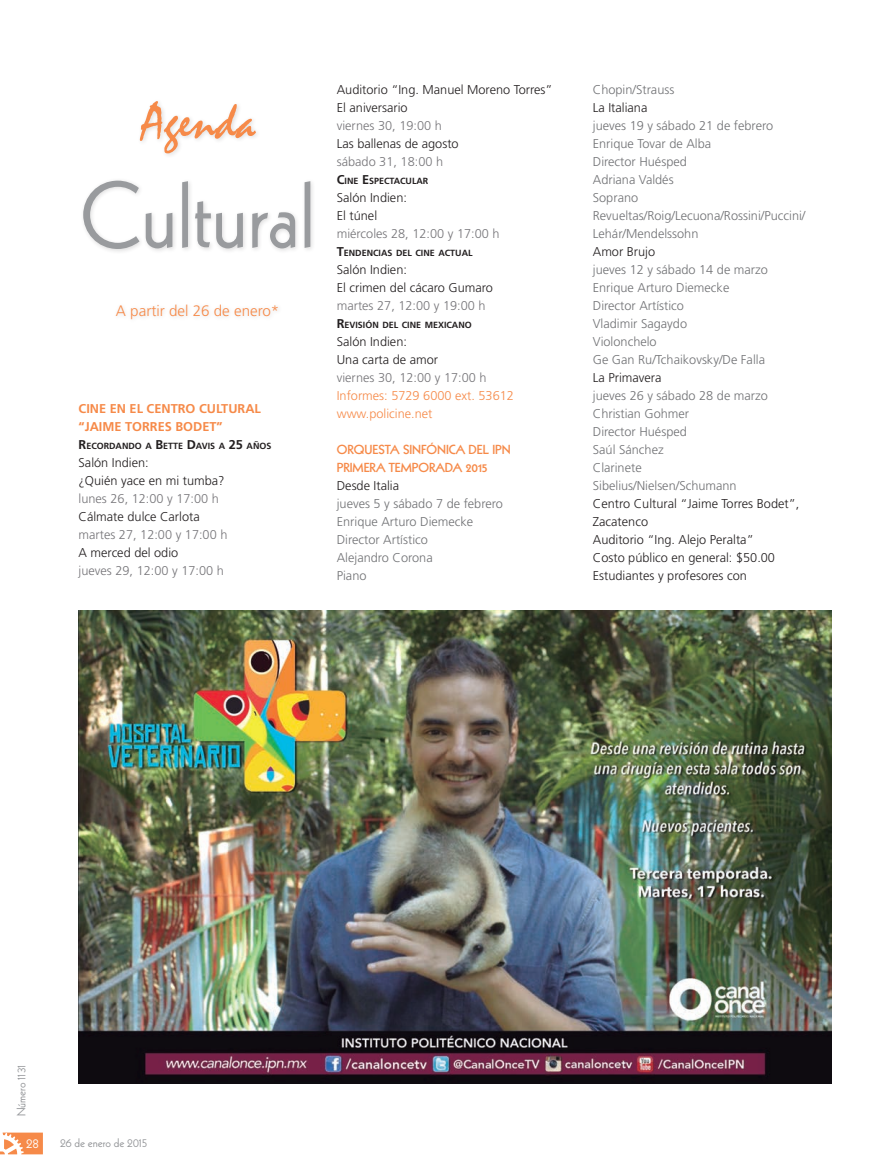
<style>
.page{position:relative;width:894px;height:1170px;background:#fff}
.page>*{position:absolute;margin:0;border:0;box-sizing:border-box;transform-origin:0 0}
.t1{font:90.45px "Kabel";color:#999b9e}
.t2{font:51.6px "Mistral";color:#f68a49}
.t3{font:300 15.15px "Frutiger LT Std";color:#f68a49}
.t4{font:13.5px "Kabel";color:#fff}
.t5{font:300 12.75px/18px "Frutiger LT Std";color:#717275}
.t6{font:300 12.75px/18px "Frutiger LT Std";color:#231f20}
.t7{font:300 12.75px "Frutiger LT Std";color:#767579}
.t8{font:800 12.75px/18px "Kabel";color:#f68a49}
.t9{font:300 12.75px/18px "Frutiger LT Std";color:#f68a49}
.t10{font:700 12.75px/18px "Frutiger LT Std";color:#f68a49}
.t11{font:12px "Kabel";color:#939598}
.t12{font:700 8.85px "Frutiger LT Std";color:#231f20}
.s1{font-size:12.75px}
</style>
<div class="page">
<svg style="left:0;top:1133px;width:43px;height:21px"></svg>
<div style="left:80px;top:177px;width:236px;height:77px;background:#231f20;opacity:.16"></div>
<div style="left:137px;top:98px;width:124px;height:61px;background:#231f20;opacity:.16"></div>
<img style="left:79px;top:610px;width:752px;height:473px">
<h2 class="t2" style="left:142px;top:93px;width:115px">Agenda</h2>
<h1 class="t1" style="left:80px;top:163px;width:236px">Cultural</h1>
<p class="t3" style="left:116px;top:302px;width:165px">A partir del 26 de enero*</p>
<p class="t10" style="left:79px;top:400px;width:184px">CINE EN EL CENTRO CULTURAL “JAIME TORRES BODET”</p>
<p class="t12" style="left:79px;top:441px;width:194px"><span class="s1">R</span>ECORDANDO A <span class="s1">B</span>ETTE <span class="s1">D</span>AVIS A <span class="s1">25</span> AÑOS</p>
<p class="t6" style="left:79px;top:454px;width:147px">Salón Indien:<br>¿Quién yace en mi tumba?</p>
<p class="t7" style="left:79px;top:491px;width:142px">lunes 26, 12:00 y 17:00 h</p>
<p class="t6" style="left:79px;top:508px;width:123px">Cálmate dulce Carlota</p>
<p class="t7" style="left:79px;top:527px;width:150px">martes 27, 12:00 y 17:00 h</p>
<p class="t6" style="left:79px;top:544px;width:101px">A merced del odio</p>
<p class="t7" style="left:79px;top:563px;width:147px">jueves 29, 12:00 y 17:00 h</p>
<p class="t6" style="left:337px;top:81px;width:217px">Auditorio “Ing. Manuel Moreno Torres”<br>El aniversario</p>
<p class="t7" style="left:337px;top:118px;width:107px">viernes 30, 19:00 h</p>
<p class="t6" style="left:337px;top:135px;width:123px">Las ballenas de agosto</p>
<p class="t7" style="left:337px;top:154px;width:108px">sábado 31, 18:00 h</p>
<p class="t12" style="left:337px;top:175px;width:92px"><span class="s1">C</span>INE <span class="s1">E</span> SPECTACULAR</p>
<p class="t6" style="left:337px;top:189px;width:72px">Salón Indien:<br>El túnel</p>
<p class="t7" style="left:337px;top:226px;width:164px">miércoles 28, 12:00 y 17:00 h</p>
<p class="t12" style="left:337px;top:247px;width:137px"><span class="s1">T</span>ENDENCIAS DEL CINE ACTUAL</p>
<p class="t6" style="left:337px;top:261px;width:158px">Salón Indien:<br>El crimen del cácaro Gumaro</p>
<p class="t7" style="left:337px;top:298px;width:150px">martes 27, 12:00 y 19:00 h</p>
<p class="t12" style="left:337px;top:319px;width:136px"><span class="s1">R</span>EVISIÓN DEL CINE MEXICANO</p>
<p class="t6" style="left:337px;top:333px;width:103px">Salón Indien:<br>Una carta de amor</p>
<p class="t7" style="left:337px;top:370px;width:151px">viernes 30, 12:00 y 17:00 h</p>
<p class="t9" style="left:337px;top:387px;width:179px">Informes: 5729 6000 ext. 53612 www.policine.net</p>
<p class="t8" style="left:337px;top:440px;width:175px">ORQUESTA SINFÓNICA DEL IPN<br>PRIMERA</p>
<p class="t8" style="left:389px;top:458px;width:33px">TEMPORADA</p>
<p class="t8" style="left:466px;top:458px;width:23px">2015</p>
<p class="t6" style="left:337px;top:477px;width:64px">Desde Italia</p>
<p class="t5" style="left:337px;top:495px;width:168px">jueves 5 y sábado 7 de febrero<br>Enrique Arturo Diemecke<br>Director Artístico<br>Alejandro Corona<br>Piano</p>
<p class="t5" style="left:593px;top:81px;width:83px">Chopin/Strauss</p>
<p class="t6" style="left:593px;top:99px;width:56px">La Italiana</p>
<p class="t5" style="left:593px;top:117px;width:214px">jueves 19 y sábado 21 de febrero<br>Enrique Tovar de Alba<br>Director Huésped<br>Adriana Valdés<br>Soprano<br>Revueltas/Roig/Lecuona/Rossini/Puccini/<br>Lehár/Mendelssohn</p>
<p class="t6" style="left:593px;top:243px;width:64px">Amor Brujo</p>
<p class="t5" style="left:593px;top:261px;width:177px">jueves 12 y sábado 14 de marzo<br>Enrique Arturo Diemecke<br>Director Artístico<br>Vladimir Sagaydo<br>Violonchelo<br>Ge Gan Ru/Tchaikovsky/De Falla</p>
<p class="t6" style="left:593px;top:369px;width:70px">La Primavera</p>
<p class="t5" style="left:593px;top:387px;width:177px">jueves 26 y sábado 28 de marzo<br>Christian Gohmer<br>Director Huésped<br>Saúl Sánchez<br>Clarinete<br>Sibelius/Nielsen/Schumann</p>
<p class="t6" style="left:593px;top:495px;width:208px">Centro Cultural “Jaime Torres Bodet”,<br>Zacatenco<br>Auditorio “Ing. Alejo Peralta”<br>Costo público en general: $50.00<br>Estudiantes y profesores con</p>
<p class="t11" style="left:14px;top:1116px;width:53px;rotate:-90deg">Número 1131</p>
<p class="t4" style="left:26px;top:1135px;width:14px">28</p>
<p class="t11" style="left:60px;top:1136px;width:89px">26 de enero de 2015</p>
</div>
